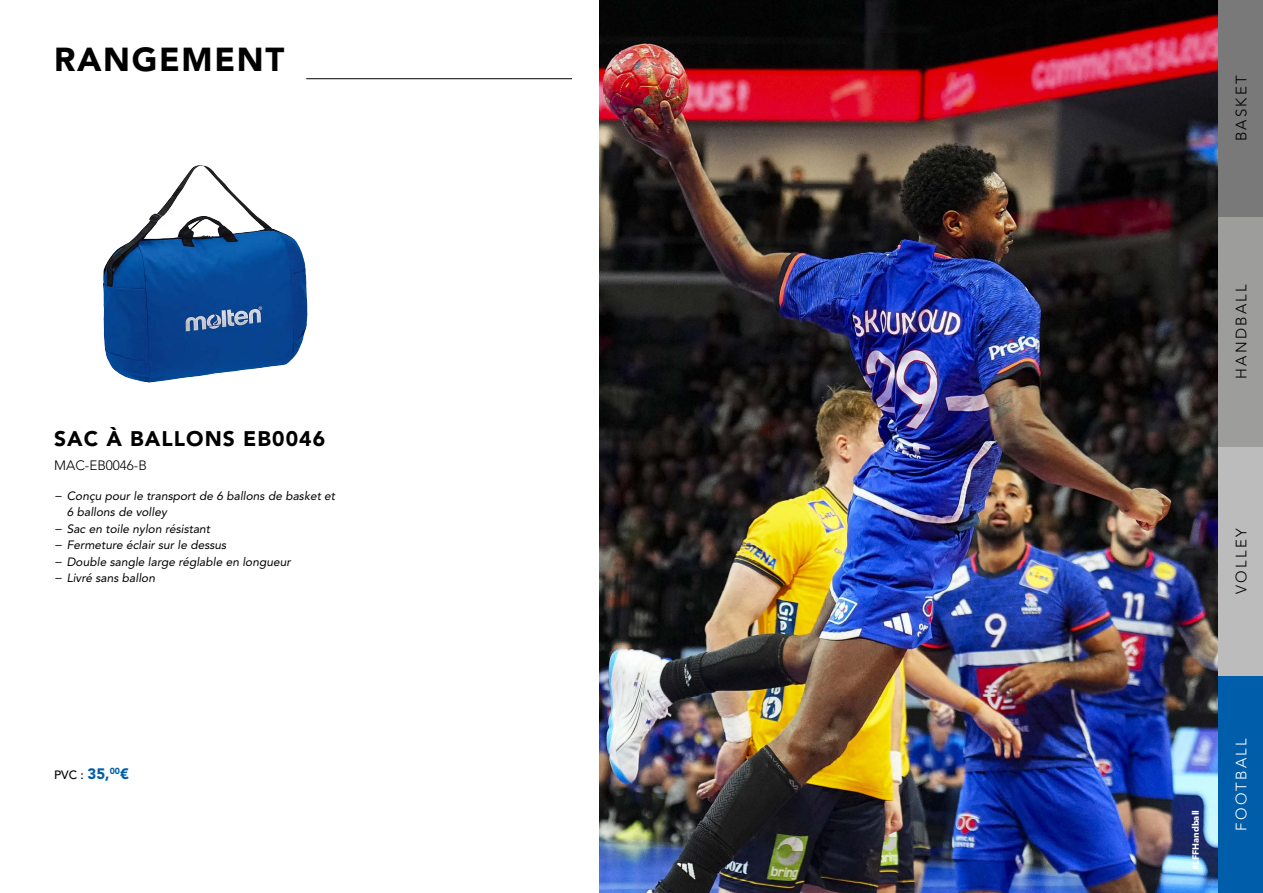
<style>
.page{position:relative;width:1263px;height:893px;background:#fff}
.page>*{position:absolute;margin:0;border:0;box-sizing:border-box;transform-origin:0 0}
.t1{font:900 33px "Avenir LT Pro";letter-spacing:.05em;color:#000}
.t2{font:900 21px "Avenir LT Pro";letter-spacing:.05em;color:#000}
.t3{font:300 15px "Avenir LT Pro";letter-spacing:.15em;color:#000}
.t4{font:300 15px "Avenir LT Pro";letter-spacing:.15em;color:#fff}
.t5{font:300 13.5px "Avenir LT Pro";color:#000}
.t6{font:italic 12px "Avenir LT Pro";color:#000}
.t7{font:500 12px "Avenir LT Pro";color:#000}
.t8{font:700 9px "Avenir Next LT Pro";color:#fff}
.s1{font-weight:900;font-size:15px;color:#005da9}
</style>
<div class="page">
<div style="left:1218px;top:446px;width:45px;height:230px;background:#bcbcbc"></div>
<div style="left:1218px;top:217px;width:45px;height:229px;background:#9d9d9c"></div>
<div style="left:1218px;top:0;width:45px;height:217px;background:#797979"></div>
<div style="left:1218px;top:676px;width:45px;height:217px;background:#005da9"></div>
<hr style="left:306px;top:78px;width:266px;height:1px;background:#000">
<img style="left:103px;top:165px;width:204px;height:218px">
<img style="left:600px;top:0;width:618px;height:893px">
<h1 class="t1" style="left:54px;top:40px;width:232px">RANGEMENT</h1>
<h2 class="t2" style="left:54px;top:426px;width:273px">SAC À BALLONS EB0046</h2>
<p class="t5" style="left:54px;top:458px;width:94px">MAC-EB0046-B</p>
<p class="t6" style="left:54px;top:488px;width:283px">− Conçu pour le transport de 6 ballons de basket et</p>
<p class="t6" style="left:67px;top:505px;width:102px">6 ballons de volley</p>
<p class="t6" style="left:54px;top:521px;width:158px">− Sac en toile nylon résistant</p>
<p class="t6" style="left:54px;top:538px;width:174px">− Fermeture éclair sur le dessus</p>
<p class="t6" style="left:54px;top:554px;width:238px">− Double sangle large réglable en longueur</p>
<p class="t6" style="left:54px;top:571px;width:103px">− Livré sans ballon</p>
<p class="t7" style="left:54px;top:768px;width:76px">PVC : <span class="s1">35,</span><sup>00</sup><span class="s1">€</span></p>
<p class="t3" style="left:1232px;top:141px;width:67px;rotate:-90deg">BASKET</p>
<p class="t3" style="left:1232px;top:379px;width:96px;rotate:-90deg">HANDBALL</p>
<p class="t3" style="left:1232px;top:594px;width:67px;rotate:-90deg">VOLLEY</p>
<p class="t8" style="left:1190px;top:870px;width:62px;rotate:-90deg">#LFFHandball</p>
<p class="t4" style="left:1232px;top:831px;width:94px;rotate:-90deg">FOOTBALL</p>
</div>
